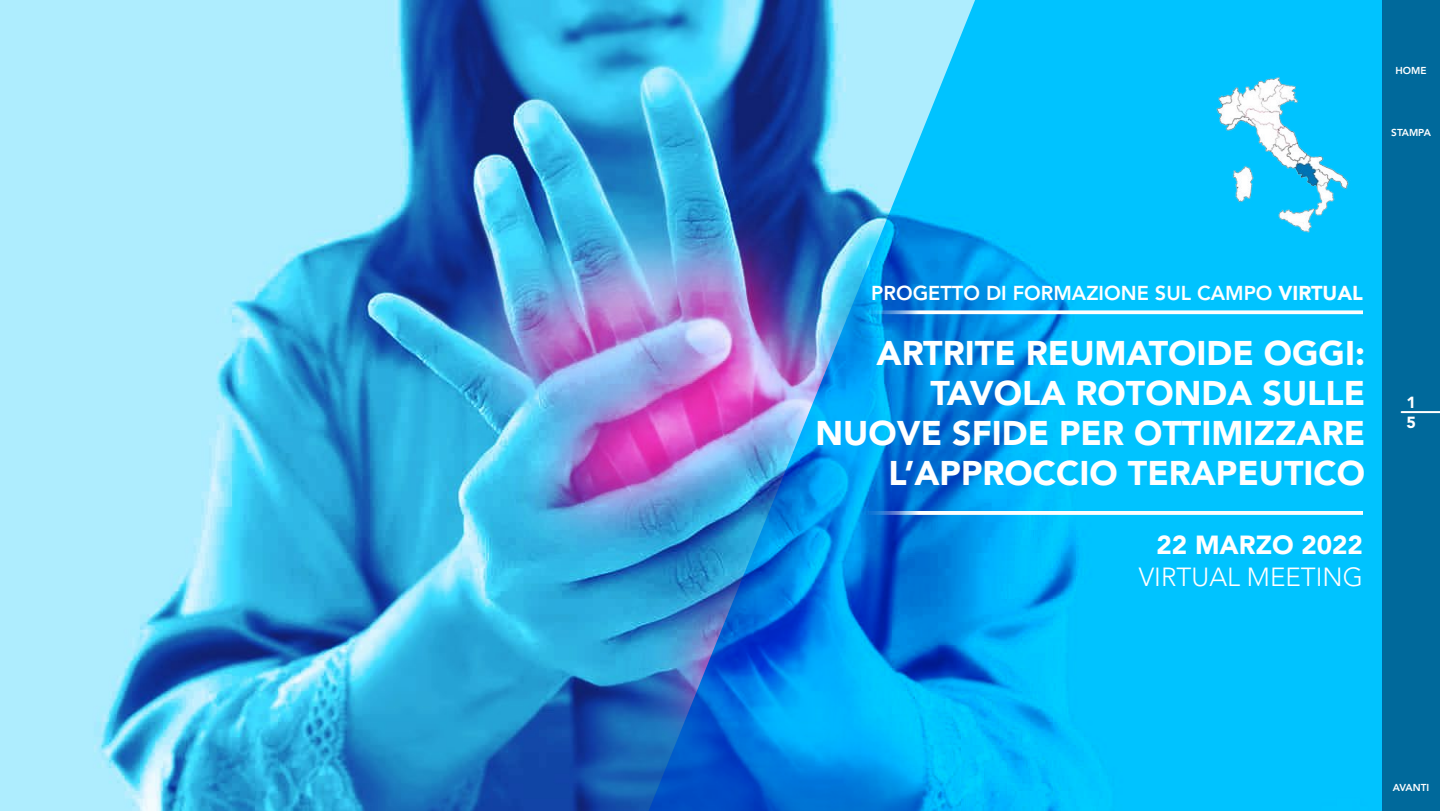
<style>
.page{position:relative;width:1440px;height:811px;background:#fff}
.page>*{position:absolute;margin:0;border:0;box-sizing:border-box;transform-origin:0 0}
.t1{font:900 34px/40px "Avenir LT Std";color:#fff;text-align:right}
.t2{font:300 26px "Avenir LT Std";color:#fff}
.t3{font:900 26px "Avenir LT Std";color:#fff}
.t4{font:800 20px "Avenir LT Std";color:#fff}
.t5{font:900 16px/20.2px "Avenir LT Std";color:#fff}
.t6{font:800 10px "Avenir LT Std";color:#fff}
.s1{font-weight:900}
</style>
<div class="page">
<img style="left:0;top:0;width:649px;height:811px">
<div style="left:1382px;top:0;width:58px;height:811px;background:#00699b"></div>
<hr style="left:1402px;top:411px;width:38px;height:2px;background:#fff">
<img style="left:649px;top:0;width:733px;height:811px">
<img style="left:1201px;top:72px;width:162px;height:166px">
<svg style="left:856px;top:310px;width:507px;height:4px"></svg>
<svg style="left:856px;top:511px;width:507px;height:4px"></svg>
<p class="t6" style="left:1396px;top:65px;width:33px">HOME</p>
<p class="t6" style="left:1391px;top:126px;width:41px">STAMPA</p>
<p class="t4" style="left:871px;top:281px;width:493px">PROGETTO DI FORMAZIONE SUL CAMPO <span class="s1">VIRTUAL</span></p>
<p class="t1" style="left:816px;top:333px;width:551px">ARTRITE REUMATOIDE OGGI:<br>TAVOLA ROTONDA SULLE<br>NUOVE SFIDE PER OTTIMIZZARE<br>L’APPROCCIO TERAPEUTICO</p>
<p class="t3" style="left:1157px;top:529px;width:208px">22 MARZO 2022</p>
<p class="t2" style="left:1139px;top:561px;width:226px">VIRTUAL MEETING</p>
<p class="t5" style="left:1406px;top:392px;width:11px">1<br>5</p>
<p class="t6" style="left:1393px;top:781px;width:38px">AVANTI</p>
</div>
